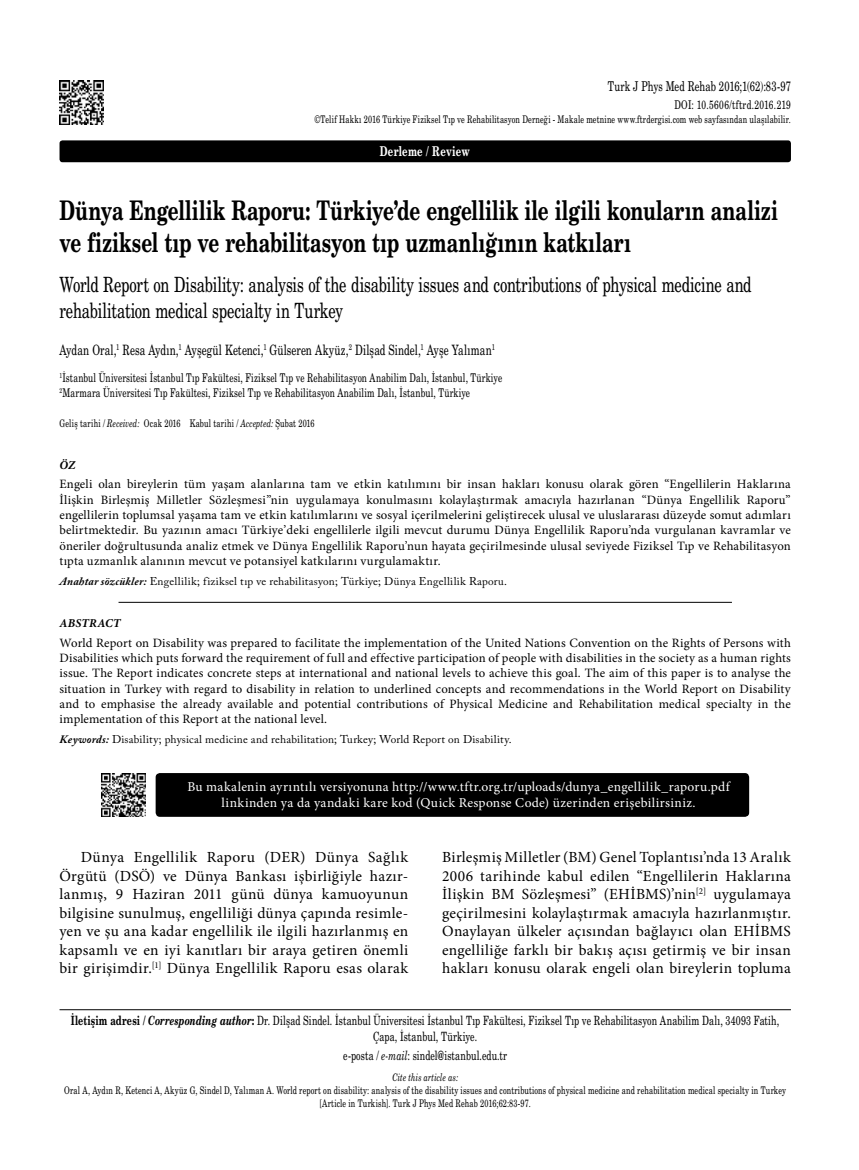
<style>
.page{position:relative;width:859px;height:1170px;background:#fff}
.page>*{position:absolute;margin:0;border:0;box-sizing:border-box;transform-origin:0 0}
.t1{font:27px/32.4px "Madison Bold Tr";color:#000}
.t2{font:21px/25.2px "Madison Tr";letter-spacing:-.005em;color:#000}
.t3{font:15.45px/18.6px "Minion Pro";letter-spacing:.02em;color:#000;text-align:justify}
.t4{font:14.25px "Madison Tr";letter-spacing:.01em;color:#000}
.t5{font:13.5px/16.2px "Minion Pro";letter-spacing:.025em;color:#fff;text-align:center}
.t6{font:13.5px "Madison Tr";letter-spacing:.005em;color:#000}
.t7{font:13.5px "Madison Bold Tr";letter-spacing:.015em;color:#fff}
.t8{font:12.75px/15.3px "Minion Pro";letter-spacing:.015em;color:#000;text-align:justify}
.t9{font:12.75px/15.3px "Madison Tr";letter-spacing:.01em;color:#000;text-align:center}
.t10{font:12px/14.4px "Madison Tr";letter-spacing:.015em;color:#000}
.t11{font:italic 700 12px "Minion Pro";letter-spacing:.015em;color:#000}
.t12{font:11.25px "Adobe Caslon Pro";letter-spacing:.02em;color:#000}
.t13{font:10.5px/12.6px "Madison Tr";letter-spacing:.015em;color:#000;text-align:center}
.t14{font:10.5px "Madison Italic Tr";letter-spacing:.015em;color:#000}
.s1{font-family:"Madison Italic Tr"}
.s2{font-weight:700;font-style:italic}
.s3{font-family:"Madison Bold Tr"}
.s4{font-family:"Madison Bold Italic Tr"}
</style>
<div class="page">
<div style="left:60px;top:140px;width:731px;height:22px;background:#000;border-radius:3px"></div>
<img style="left:60px;top:81px;width:43px;height:43px">
<hr style="left:60px;top:1009px;width:731px;height:1px;background:#000">
<hr style="left:119px;top:602px;width:613px;height:1px;background:#000">
<div style="left:156px;top:773px;width:593px;height:43px;background:#000;border-radius:4px"></div>
<img style="left:101px;top:773px;width:44px;height:43px">
<p class="t6" style="left:608px;top:78px;width:185px">Turk J Phys Med Rehab 2016;1(62):83-97</p>
<p class="t10" style="left:674px;top:98px;width:118px">DOI: 10.5606/tftrd.2016.219</p>
<p class="t13" style="left:315px;top:113px;width:478px">©Telif Hakkı 2016 Türkiye Fiziksel Tıp ve Rehabilitasyon Derneği - Makale metnine www.ftrdergisi.com web sayfasından ulaşılabilir.</p>
<p class="t7" style="left:380px;top:143px;width:92px">Derleme / Review</p>
<h1 class="t1" style="left:60px;top:193px;width:720px">Dünya Engellilik Raporu: Türkiye’de engellilik ile ilgili konuların analizi ve fiziksel tıp ve rehabilitasyon tıp uzmanlığının katkıları</h1>
<h2 class="t2" style="left:60px;top:272px;width:694px">World Report on Disability: analysis of the disability issues and contributions of physical medicine and rehabilitation medical specialty in Turkey</h2>
<p class="t4" style="left:60px;top:340px;width:437px">Aydan Oral,<sup>1</sup> Resa Aydın,<sup>1</sup> Ayşegül Ketenci,<sup>1</sup> Gülseren Akyüz,<sup>2</sup> Dilşad Sindel,<sup>1</sup> Ayşe Yalıman<sup>1</sup></p>
<p class="t10" style="left:60px;top:370px;width:444px"><sup>1</sup>İstanbul Üniversitesi İstanbul Tıp Fakültesi, Fiziksel Tıp ve Rehabilitasyon Anabilim Dalı, İstanbul, Türkiye<br><sup>2</sup>Marmara Üniversitesi Tıp Fakültesi, Fiziksel Tıp ve Rehabilitasyon Anabilim Dalı, İstanbul, Türkiye</p>
<p class="t13" style="left:60px;top:416px;width:257px">Geliş tarihi / <span class="s1">Received:</span> Ocak 2016 Kabul tarihi / <span class="s1">Accepted:</span> Şubat 2016</p>
<p class="t11" style="left:60px;top:456px;width:17px">ÖZ</p>
<p class="t8" style="left:60px;top:476px;width:733px">Engeli olan bireylerin tüm yaşam alanlarına tam ve etkin katılımını bir insan hakları konusu olarak gören “Engellilerin Haklarına İlişkin Birleşmiş Milletler Sözleşmesi”nin uygulamaya konulmasını kolaylaştırmak amacıyla hazırlanan “Dünya Engellilik Raporu” engellilerin toplumsal yaşama tam ve etkin katılımlarını ve sosyal içerilmelerini geliştirecek ulusal ve uluslararası düzeyde somut adımları belirtmektedir. Bu yazının amacı Türkiye’deki engellilerle ilgili mevcut durumu Dünya Engellilik Raporu’nda vurgulanan kavramlar ve öneriler doğrultusunda analiz etmek ve Dünya Engellilik Raporu’nun hayata geçirilmesinde ulusal seviyede Fiziksel Tıp ve Rehabilitasyon tıpta uzmanlık alanının mevcut ve potansiyel katkılarını vurgulamaktır.</p>
<p class="t12" style="left:60px;top:574px;width:449px"><span class="s2">Anahtar sözcükler:</span> Engellilik; fiziksel tıp ve rehabilitasyon; Türkiye; Dünya Engellilik Raporu.</p>
<p class="t11" style="left:60px;top:614px;width:63px">ABSTRACT</p>
<p class="t8" style="left:60px;top:635px;width:733px">World Report on Disability was prepared to facilitate the implementation of the United Nations Convention on the Rights of Persons with Disabilities which puts forward the requirement of full and effective participation of people with disabilities in the society as a human rights issue. The Report indicates concrete steps at international and national levels to achieve this goal. The aim of this paper is to analyse the situation in Turkey with regard to disability in relation to underlined concepts and recommendations in the World Report on Disability and to emphasise the already available and potential contributions of Physical Medicine and Rehabilitation medical specialty in the implementation of this Report at the national level.</p>
<p class="t12" style="left:60px;top:732px;width:454px"><span class="s2">Keywords:</span> Disability; physical medicine and rehabilitation; Turkey; World Report on Disability.</p>
<p class="t5" style="left:187px;top:778px;width:544px">Bu makalenin ayrıntılı versiyonuna http://www.tftr.org.tr/uploads/dunya_engellilik_raporu.pdf linkinden ya da yandaki kare kod (Quick Response Code) üzerinden erişebilirsiniz.</p>
<p class="t3" style="left:60px;top:847px;width:350px;text-indent:21px">Dünya Engellilik Raporu (DER) Dünya Sağlık Örgütü (DSÖ) ve Dünya Bankası işbirliğiyle hazır&shy;lanmış, 9 Haziran 2011 günü dünya kamuoyunun bilgisine sunulmuş, engelliliği dünya çapında resimle&shy;yen ve şu ana kadar engellilik ile ilgili hazırlanmış en kapsamlı ve en iyi kanıtları bir araya getiren önemli bir girişimdir.<sup>[1]</sup> Dünya Engellilik Raporu esas olarak</p>
<p class="t3" style="left:442px;top:847px;width:350px">Birleşmiş Milletler (BM) Genel Toplantısı’nda 13 Aralık 2006 tarihinde kabul edilen “Engellilerin Haklarına İlişkin BM Sözleşmesi” (EHİBMS)’nin<sup>[2]</sup> uygulamaya geçirilmesini kolaylaştırmak amacıyla hazırlanmıştır.<br>Onaylayan ülkeler açısından bağlayıcı olan EHİBMS engelliliğe farklı bir bakış açısı getirmiş ve bir insan hakları konusu olarak engeli olan bireylerin topluma</p>
<p class="t9" style="left:71px;top:1012px;width:710px"><span class="s3">İletişim adresi /</span> <span class="s4">Corresponding author</span><span class="s3">:</span> Dr. Dilşad Sindel. İstanbul Üniversitesi İstanbul Tıp Fakültesi, Fiziksel Tıp ve Rehabilitasyon Anabilim Dalı, 34093 Fatih,<br>Çapa, İstanbul, Türkiye.</p>
<p class="t9" style="left:343px;top:1047px;width:165px">e-posta / <span class="s1">e-mail</span>: sindel@istanbul.edu.tr</p>
<p class="t14" style="left:392px;top:1071px;width:67px">Cite this article as:</p>
<p class="t13" style="left:64px;top:1083px;width:723px">Oral A, Aydın R, Ketenci A, Akyüz G, Sindel D, Yalıman A. World report on disability: analysis of the disability issues and contributions of physical medicine and rehabilitation medical specialty in Turkey [Article in Turkish]. Turk J Phys Med Rehab 2016;62:83-97.</p>
</div>
